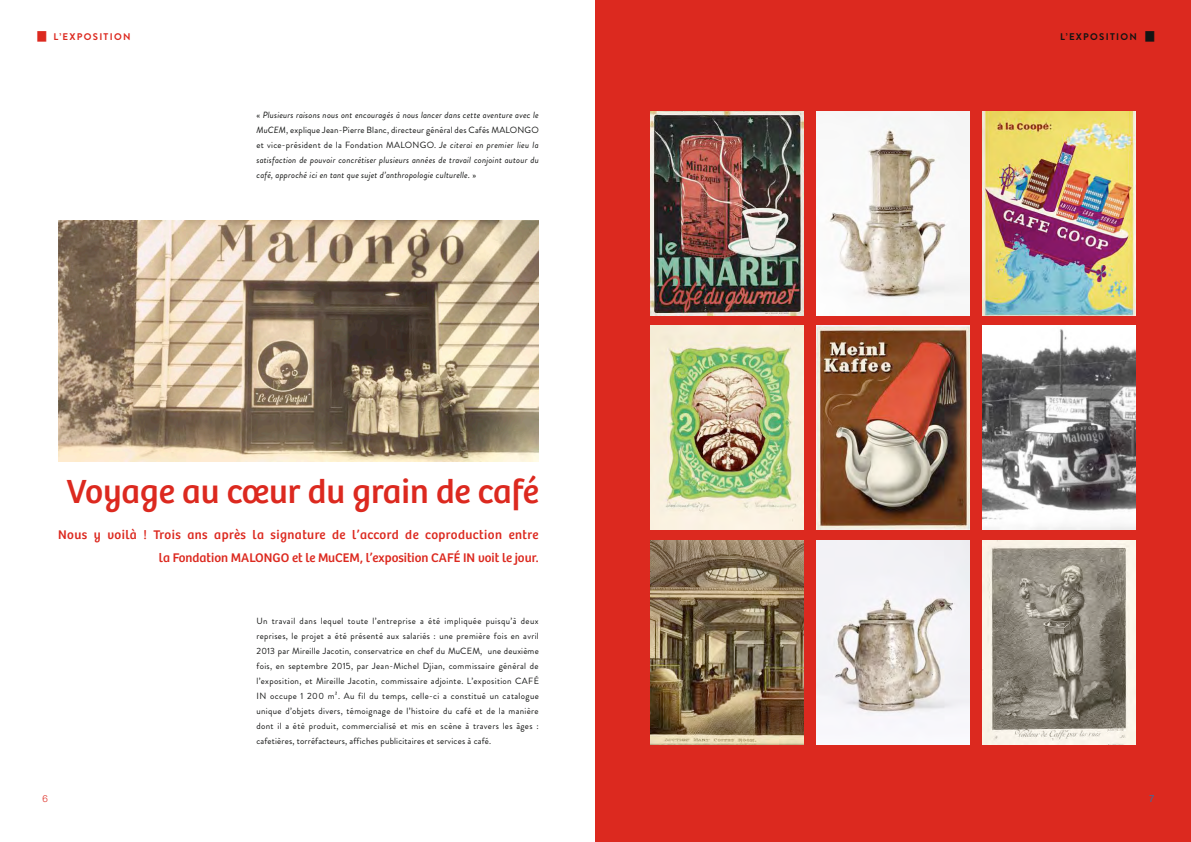
<style>
.page{position:relative;width:1191px;height:842px;background:#fff}
.page>*{position:absolute;margin:0;border:0;box-sizing:border-box;transform-origin:0 0}
.t1{font:34.7px "Bree";color:#dc291f}
.t2{font:13px/23.1px "Bree";letter-spacing:.015em;color:#dc291f;text-align:right}
.t3{font:700 9.7px "Brandon Grotesque";letter-spacing:.13em;color:#dc291f}
.t4{font:700 9.7px "Brandon Grotesque";letter-spacing:.13em;color:#131413}
.t5{font:300 9.7px "Helvetica Neue LT Std";color:#dc291f}
.t6{font:300 9.7px "Helvetica Neue LT Std";color:#0088d1}
.t7{font:9px/15px "Brandon Grotesque";letter-spacing:.02em;color:#131413;text-align:justify}
.t8{font:italic 9px/15px "Brandon Grotesque";letter-spacing:.02em;color:#131413;text-align:justify}
.s1{font-style:normal}
</style>
<div class="page">
<img style="left:58px;top:221px;width:481px;height:240px">
<div style="left:595px;top:0;width:596px;height:842px;background:#dc291f"></div>
<img style="left:651px;top:112px;width:153px;height:204px">
<img style="left:651px;top:325px;width:153px;height:204px">
<img style="left:651px;top:540px;width:153px;height:204px">
<img style="left:816px;top:112px;width:153px;height:204px">
<img style="left:816px;top:325px;width:153px;height:204px">
<img style="left:816px;top:540px;width:153px;height:204px">
<img style="left:982px;top:112px;width:153px;height:204px">
<img style="left:982px;top:540px;width:153px;height:204px">
<img style="left:982px;top:325px;width:153px;height:204px">
<p class="t3" style="left:37px;top:30px;width:95px"><sup>█</sup> L’EXPOSITION</p>
<p class="t8" style="left:256px;top:108px;width:284px"><span class="s1">«</span> Plusieurs raisons nous ont encouragés à nous lancer dans cette aventure avec le MuCEM<span class="s1">, explique Jean-Pierre Blanc, directeur général des Cafés MALONGO et vice-président de la Fondation MALONGO.</span> Je citerai en premier lieu la satisfaction de pouvoir concrétiser plusieurs années de travail conjoint autour du café, approché ici en tant que sujet d’anthropologie culturelle. <span class="s1">»</span></p>
<h1 class="t1" style="left:67px;top:472px;width:474px">Voyage au cœur du grain de café</h1>
<h2 class="t2" style="left:58px;top:523px;width:482px">Nous y voilà ! Trois ans après la signature de l’accord de coproduction entre la Fondation MALONGO et le MuCEM, l’exposition CAFÉ IN voit le jour.</h2>
<p class="t5" style="left:43px;top:793px;width:7px">6</p>
<p class="t7" style="left:256px;top:614px;width:284px">Un travail dans lequel toute l’entreprise a été impliquée puisqu’à deux reprises, le projet a été présenté aux salariés : une première fois en avril 2013 par Mireille Jacotin, conservatrice en chef du MuCEM, une deuxième fois, en septembre 2015, par Jean-Michel Djian, commissaire général de l’exposition, et Mireille Jacotin, commissaire adjointe. L’exposition CAFÉ IN occupe 1 200 m². Au fil du temps, celle-ci a constitué un catalogue unique d’objets divers, témoignage de l’histoire du café et de la manière dont il a été produit, commercialisé et mis en scène à travers les âges : cafetières, torréfacteurs, affiches publicitaires et services à café.</p>
<p class="t4" style="left:1060px;top:30px;width:96px">L’EXPOSITION <sup>█</sup></p>
<p class="t6" style="left:1149px;top:793px;width:7px">7</p>
</div>
